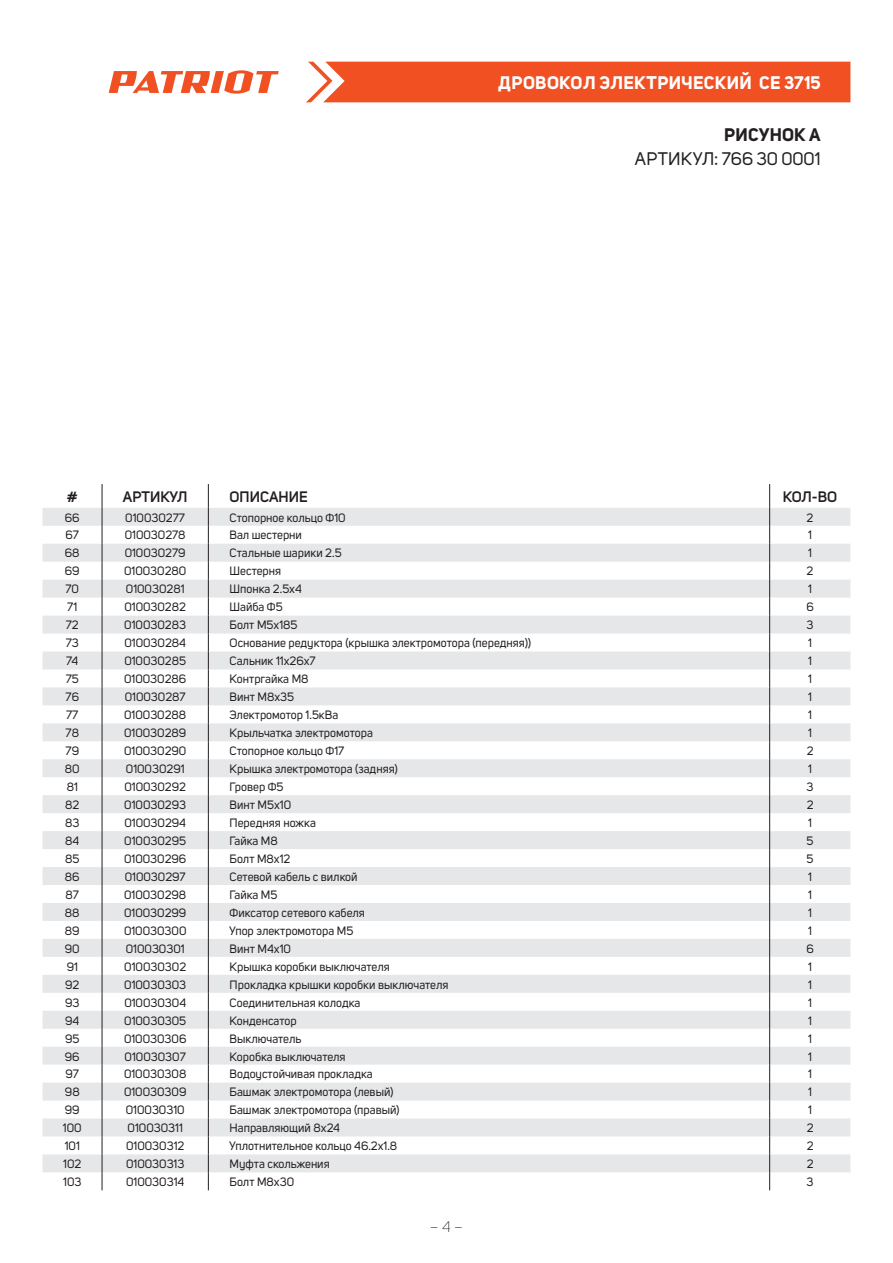
<style>
.page{position:relative;width:893px;height:1263px;background:#fff}
.page>*{position:absolute;margin:0;border:0;box-sizing:border-box;transform-origin:0 0}
.t1{font:700 18px "Uni Sans";letter-spacing:.015em;color:#fff}
.t2{font:18px "Uni Sans";letter-spacing:-.005em;color:#231f20}
.t3{font:700 18px "Uni Sans";letter-spacing:.01em;color:#231f20}
.t4{font:600 15px "Uni Sans";color:#231f20}
.t5{font:300 15px "Uni Sans";color:#231f20}
.t6{font:12px "Uni Sans";color:#231f20}
</style>
<div class="page">
<div style="left:306px;top:62px;width:544px;height:40px;background:#f15122"></div>
<svg style="left:109px;top:70px;width:170px;height:24px"></svg>
<svg style="left:43px;top:508px;width:807px;height:664px;fill:#ecedef"></svg>
<svg style="left:102px;top:484px;width:1px;height:706px"></svg>
<svg style="left:208px;top:484px;width:1px;height:706px"></svg>
<svg style="left:769px;top:484px;width:1px;height:706px"></svg>
<h1 class="t1" style="left:498px;top:72px;width:324px">ДРОВОКОЛ ЭЛЕКТРИЧЕСКИЙ CE 3715</h1>
<h1 class="t3" style="left:724px;top:123px;width:98px">РИСУНОК A</h1>
<h1 class="t2" style="left:635px;top:148px;width:187px">АРТИКУЛ: 766 30 0001</h1>
<p class="t4" style="left:67px;top:488px;width:12px">#</p>
<p class="t4" style="left:123px;top:488px;width:66px">АРТИКУЛ</p>
<p class="t4" style="left:230px;top:488px;width:80px">ОПИСАНИЕ</p>
<p class="t4" style="left:783px;top:488px;width:56px">КОЛ-ВО</p>
<p class="t6" style="left:65px;top:510px;width:16px">66</p>
<p class="t6" style="left:125px;top:510px;width:61px">010030277</p>
<p class="t6" style="left:230px;top:510px;width:118px">Стопорное кольцо Ф10</p>
<p class="t6" style="left:807px;top:510px;width:8px">2</p>
<p class="t6" style="left:66px;top:528px;width:15px">67</p>
<p class="t6" style="left:125px;top:528px;width:62px">010030278</p>
<p class="t6" style="left:230px;top:528px;width:74px">Вал шестерни</p>
<p class="t6" style="left:808px;top:528px;width:5px">1</p>
<p class="t6" style="left:65px;top:546px;width:16px">68</p>
<p class="t6" style="left:125px;top:546px;width:63px">010030279</p>
<p class="t6" style="left:230px;top:546px;width:114px">Стальные шарики 2.5</p>
<p class="t6" style="left:808px;top:546px;width:5px">1</p>
<p class="t6" style="left:65px;top:564px;width:16px">69</p>
<p class="t6" style="left:124px;top:564px;width:64px">010030280</p>
<p class="t6" style="left:230px;top:564px;width:53px">Шестерня</p>
<p class="t6" style="left:807px;top:564px;width:8px">2</p>
<p class="t6" style="left:65px;top:582px;width:15px">70</p>
<p class="t6" style="left:126px;top:582px;width:60px">010030281</p>
<p class="t6" style="left:230px;top:582px;width:74px">Шпонка 2.5х4</p>
<p class="t6" style="left:808px;top:582px;width:5px">1</p>
<p class="t6" style="left:67px;top:600px;width:11px">71</p>
<p class="t6" style="left:124px;top:600px;width:63px">010030282</p>
<p class="t6" style="left:230px;top:600px;width:55px">Шайба Ф5</p>
<p class="t6" style="left:806px;top:600px;width:9px">6</p>
<p class="t6" style="left:66px;top:618px;width:14px">72</p>
<p class="t6" style="left:124px;top:618px;width:63px">010030283</p>
<p class="t6" style="left:230px;top:618px;width:69px">Болт М5х185</p>
<p class="t6" style="left:807px;top:618px;width:8px">3</p>
<p class="t6" style="left:66px;top:636px;width:15px">73</p>
<p class="t6" style="left:124px;top:636px;width:63px">010030284</p>
<p class="t6" style="left:230px;top:636px;width:303px">Основание редуктора (крышка электромотора (передняя))</p>
<p class="t6" style="left:808px;top:636px;width:5px">1</p>
<p class="t6" style="left:66px;top:654px;width:14px">74</p>
<p class="t6" style="left:124px;top:654px;width:63px">010030285</p>
<p class="t6" style="left:230px;top:654px;width:88px">Сальник 11х26х7</p>
<p class="t6" style="left:808px;top:654px;width:5px">1</p>
<p class="t6" style="left:66px;top:672px;width:15px">75</p>
<p class="t6" style="left:124px;top:672px;width:64px">010030286</p>
<p class="t6" style="left:230px;top:672px;width:80px">Контргайка М8</p>
<p class="t6" style="left:808px;top:672px;width:5px">1</p>
<p class="t6" style="left:66px;top:690px;width:15px">76</p>
<p class="t6" style="left:125px;top:690px;width:62px">010030287</p>
<p class="t6" style="left:230px;top:690px;width:66px">Винт М8х35</p>
<p class="t6" style="left:808px;top:690px;width:5px">1</p>
<p class="t6" style="left:66px;top:708px;width:14px">77</p>
<p class="t6" style="left:124px;top:708px;width:64px">010030288</p>
<p class="t6" style="left:230px;top:708px;width:110px">Электромотор 1.5кВа</p>
<p class="t6" style="left:808px;top:708px;width:5px">1</p>
<p class="t6" style="left:66px;top:726px;width:15px">78</p>
<p class="t6" style="left:124px;top:726px;width:64px">010030289</p>
<p class="t6" style="left:230px;top:726px;width:145px">Крыльчатка электромотора</p>
<p class="t6" style="left:808px;top:726px;width:5px">1</p>
<p class="t6" style="left:66px;top:744px;width:15px">79</p>
<p class="t6" style="left:124px;top:744px;width:64px">010030290</p>
<p class="t6" style="left:230px;top:744px;width:116px">Стопорное кольцо Ф17</p>
<p class="t6" style="left:807px;top:744px;width:8px">2</p>
<p class="t6" style="left:65px;top:762px;width:16px">80</p>
<p class="t6" style="left:126px;top:762px;width:60px">010030291</p>
<p class="t6" style="left:230px;top:762px;width:170px">Крышка электромотора (задняя)</p>
<p class="t6" style="left:808px;top:762px;width:5px">1</p>
<p class="t6" style="left:67px;top:780px;width:13px">81</p>
<p class="t6" style="left:124px;top:780px;width:63px">010030292</p>
<p class="t6" style="left:230px;top:780px;width:55px">Гровер Ф5</p>
<p class="t6" style="left:807px;top:780px;width:8px">3</p>
<p class="t6" style="left:65px;top:798px;width:16px">82</p>
<p class="t6" style="left:124px;top:798px;width:63px">010030293</p>
<p class="t6" style="left:230px;top:798px;width:63px">Винт М5х10</p>
<p class="t6" style="left:807px;top:798px;width:8px">2</p>
<p class="t6" style="left:65px;top:816px;width:16px">83</p>
<p class="t6" style="left:124px;top:816px;width:63px">010030294</p>
<p class="t6" style="left:230px;top:816px;width:88px">Передняя ножка</p>
<p class="t6" style="left:808px;top:816px;width:5px">1</p>
<p class="t6" style="left:65px;top:834px;width:16px">84</p>
<p class="t6" style="left:124px;top:834px;width:63px">010030295</p>
<p class="t6" style="left:230px;top:834px;width:50px">Гайка М8</p>
<p class="t6" style="left:807px;top:834px;width:8px">5</p>
<p class="t6" style="left:65px;top:852px;width:16px">85</p>
<p class="t6" style="left:124px;top:852px;width:64px">010030296</p>
<p class="t6" style="left:230px;top:852px;width:62px">Болт М8х12</p>
<p class="t6" style="left:807px;top:852px;width:8px">5</p>
<p class="t6" style="left:65px;top:870px;width:16px">86</p>
<p class="t6" style="left:125px;top:870px;width:63px">010030297</p>
<p class="t6" style="left:230px;top:870px;width:129px">Сетевой кабель с вилкой</p>
<p class="t6" style="left:808px;top:870px;width:5px">1</p>
<p class="t6" style="left:66px;top:888px;width:15px">87</p>
<p class="t6" style="left:124px;top:888px;width:64px">010030298</p>
<p class="t6" style="left:230px;top:888px;width:49px">Гайка М5</p>
<p class="t6" style="left:808px;top:888px;width:5px">1</p>
<p class="t6" style="left:65px;top:906px;width:16px">88</p>
<p class="t6" style="left:124px;top:906px;width:64px">010030299</p>
<p class="t6" style="left:230px;top:906px;width:137px">Фиксатор сетевого кабеля</p>
<p class="t6" style="left:808px;top:906px;width:5px">1</p>
<p class="t6" style="left:65px;top:924px;width:16px">89</p>
<p class="t6" style="left:124px;top:924px;width:64px">010030300</p>
<p class="t6" style="left:230px;top:924px;width:125px">Упор электромотора М5</p>
<p class="t6" style="left:808px;top:924px;width:5px">1</p>
<p class="t6" style="left:65px;top:941px;width:16px">90</p>
<p class="t6" style="left:126px;top:941px;width:60px">010030301</p>
<p class="t6" style="left:230px;top:941px;width:63px">Винт М4х10</p>
<p class="t6" style="left:806px;top:941px;width:9px">6</p>
<p class="t6" style="left:67px;top:959px;width:13px">91</p>
<p class="t6" style="left:124px;top:959px;width:63px">010030302</p>
<p class="t6" style="left:230px;top:959px;width:162px">Крышка коробки выключателя</p>
<p class="t6" style="left:808px;top:959px;width:5px">1</p>
<p class="t6" style="left:65px;top:977px;width:16px">92</p>
<p class="t6" style="left:124px;top:977px;width:64px">010030303</p>
<p class="t6" style="left:230px;top:977px;width:220px">Прокладка крышки коробки выключателя</p>
<p class="t6" style="left:808px;top:977px;width:5px">1</p>
<p class="t6" style="left:65px;top:995px;width:16px">93</p>
<p class="t6" style="left:124px;top:995px;width:63px">010030304</p>
<p class="t6" style="left:230px;top:995px;width:132px">Соединительная колодка</p>
<p class="t6" style="left:808px;top:995px;width:5px">1</p>
<p class="t6" style="left:65px;top:1013px;width:16px">94</p>
<p class="t6" style="left:124px;top:1013px;width:64px">010030305</p>
<p class="t6" style="left:230px;top:1013px;width:69px">Конденсатор</p>
<p class="t6" style="left:808px;top:1013px;width:5px">1</p>
<p class="t6" style="left:65px;top:1031px;width:16px">95</p>
<p class="t6" style="left:124px;top:1031px;width:64px">010030306</p>
<p class="t6" style="left:230px;top:1031px;width:73px">Выключатель</p>
<p class="t6" style="left:808px;top:1031px;width:5px">1</p>
<p class="t6" style="left:65px;top:1049px;width:16px">96</p>
<p class="t6" style="left:125px;top:1049px;width:63px">010030307</p>
<p class="t6" style="left:230px;top:1049px;width:118px">Коробка выключателя</p>
<p class="t6" style="left:808px;top:1049px;width:5px">1</p>
<p class="t6" style="left:66px;top:1067px;width:15px">97</p>
<p class="t6" style="left:124px;top:1067px;width:64px">010030308</p>
<p class="t6" style="left:230px;top:1067px;width:145px">Водоустойчивая прокладка</p>
<p class="t6" style="left:808px;top:1067px;width:5px">1</p>
<p class="t6" style="left:65px;top:1085px;width:16px">98</p>
<p class="t6" style="left:124px;top:1085px;width:64px">010030309</p>
<p class="t6" style="left:230px;top:1085px;width:165px">Башмак электромотора (левый)</p>
<p class="t6" style="left:808px;top:1085px;width:5px">1</p>
<p class="t6" style="left:65px;top:1103px;width:16px">99</p>
<p class="t6" style="left:126px;top:1103px;width:60px">010030310</p>
<p class="t6" style="left:230px;top:1103px;width:171px">Башмак электромотора (правый)</p>
<p class="t6" style="left:808px;top:1103px;width:5px">1</p>
<p class="t6" style="left:63px;top:1121px;width:20px">100</p>
<p class="t6" style="left:128px;top:1121px;width:57px">010030311</p>
<p class="t6" style="left:230px;top:1121px;width:112px">Направляющий 8х24</p>
<p class="t6" style="left:807px;top:1121px;width:8px">2</p>
<p class="t6" style="left:65px;top:1139px;width:17px">101</p>
<p class="t6" style="left:126px;top:1139px;width:60px">010030312</p>
<p class="t6" style="left:230px;top:1139px;width:169px">Уплотнительное кольцо 46.2х1.8</p>
<p class="t6" style="left:807px;top:1139px;width:8px">2</p>
<p class="t6" style="left:63px;top:1157px;width:20px">102</p>
<p class="t6" style="left:126px;top:1157px;width:60px">010030313</p>
<p class="t6" style="left:230px;top:1157px;width:102px">Муфта скольжения</p>
<p class="t6" style="left:807px;top:1157px;width:8px">2</p>
<p class="t6" style="left:63px;top:1175px;width:20px">103</p>
<p class="t6" style="left:126px;top:1175px;width:60px">010030314</p>
<p class="t6" style="left:230px;top:1175px;width:66px">Болт М8х30</p>
<p class="t6" style="left:807px;top:1175px;width:8px">3</p>
<p class="t5" style="left:430px;top:1218px;width:35px">– 4 –</p>
</div>
